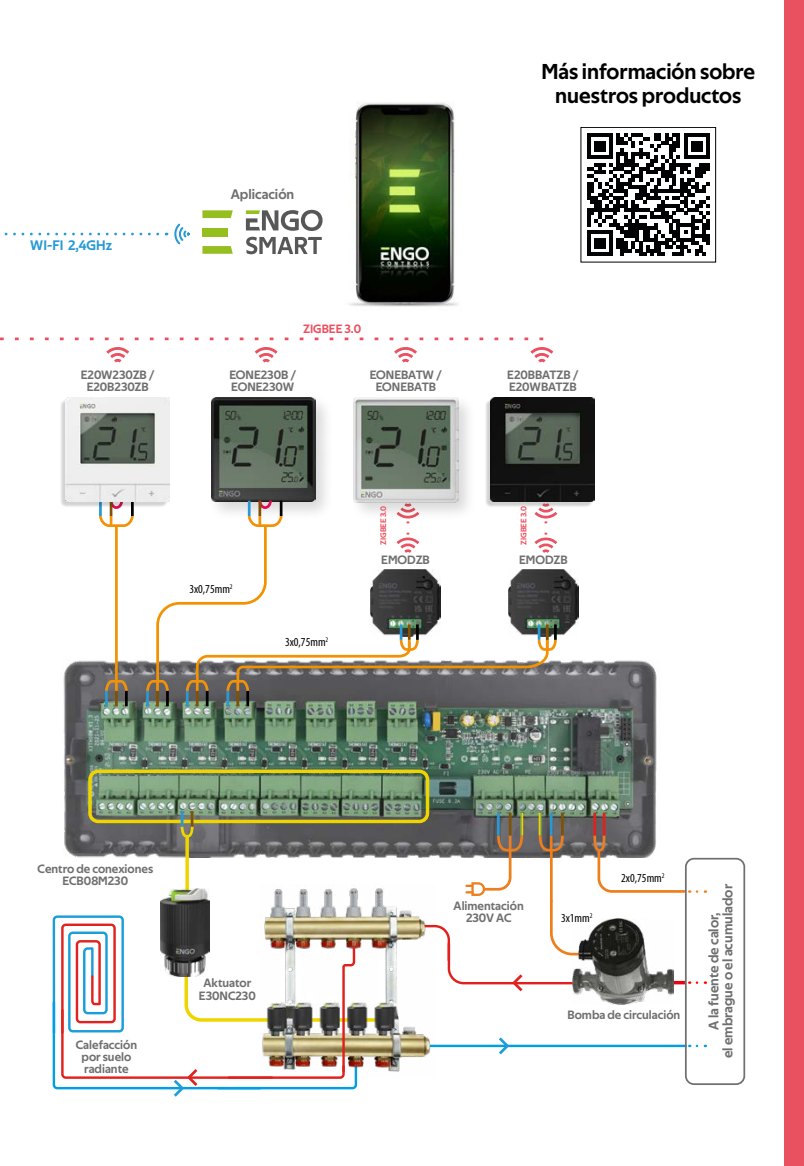
<style>
.page{position:relative;width:804px;height:1166px;background:#fff}
.page>*{position:absolute;margin:0;border:0;box-sizing:border-box;transform-origin:0 0}
.t1{font:21.88px/24.5px "Techna Sans";color:#000;text-align:center}
.t2{font:14px/14px "Techna Sans";color:#706f6f;text-align:center}
.t3{font:14px "Techna Sans";color:#2699d6}
.t4{font:12.25px/12.2px "Techna Sans";color:#706f6f;text-align:center}
.t5{font:condensed 12.25px "Myriad Pro";color:#000}
.t6{font:12.25px "Techna Sans";color:#ea5160}
.t7{font:8.22px "Techna Sans";color:#ea5160}
</style>
<div class="page">
<img style="left:63px;top:660px;width:594px;height:151px">
<div style="left:88px;top:769px;width:341px;height:54px;border:3px solid #efd500;border-radius:8px"></div>
<hr style="left:115px;top:527px;width:3px;height:153px;background:#f39200">
<svg style="left:0;top:337px;width:543px;height:3px"></svg>
<svg style="left:106px;top:347px;width:23px;height:16px"></svg>
<svg style="left:254px;top:347px;width:24px;height:16px"></svg>
<svg style="left:394px;top:347px;width:23px;height:16px"></svg>
<svg style="left:530px;top:347px;width:24px;height:16px"></svg>
<div style="left:207px;top:393px;width:127px;height:128px;background:#000;opacity:.15"></div>
<img style="left:211px;top:398px;width:105px;height:100px">
<div style="left:350px;top:393px;width:127px;height:128px;background:#000;opacity:.15"></div>
<img style="left:353px;top:397px;width:105px;height:101px">
<img style="left:560px;top:570px;width:18px;height:66px">
<div style="left:685px;top:858px;width:60px;height:227px;border:2px solid #71706f;border-radius:8px"></div>
<svg style="left:4px;top:233px;width:154px;height:2px"></svg>
<svg style="left:202px;top:210px;width:31px;height:8px"></svg>
<svg style="left:202px;top:246px;width:31px;height:8px"></svg>
<div style="left:202px;top:228px;width:25px;height:8px;background:#94bf1f"></div>
<svg style="left:246px;top:210px;width:76px;height:21px"></svg>
<svg style="left:246px;top:237px;width:76px;height:17px"></svg>
<svg style="left:99px;top:508px;width:35px;height:20px"></svg>
<svg style="left:104px;top:678px;width:25px;height:15px"></svg>
<hr style="left:105px;top:691px;width:3px;height:15px;background:#2998d3">
<hr style="left:125px;top:691px;width:3px;height:15px;background:#000">
<hr style="left:115px;top:691px;width:3px;height:15px;background:#7f5206">
<svg style="left:145px;top:498px;width:415px;height:208px"></svg>
<hr style="left:226px;top:691px;width:3px;height:15px;background:#2998d3">
<hr style="left:246px;top:691px;width:3px;height:15px;background:#000">
<hr style="left:236px;top:691px;width:3px;height:15px;background:#7f5206">
<svg style="left:174px;top:223px;width:16px;height:22px"></svg>
<img style="left:349px;top:102px;width:109px;height:205px">
<div style="left:60px;top:400px;width:108px;height:108px;background:#000;opacity:.18"></div>
<img style="left:66px;top:397px;width:104px;height:104px">
<div style="left:479px;top:386px;width:127px;height:127px;background:#fff;opacity:.2"></div>
<img style="left:491px;top:397px;width:103px;height:104px">
<svg style="left:587px;top:133px;width:123px;height:123px"></svg>
<div style="left:580px;top:127px;width:136px;height:135px;border:1px solid #000"></div>
<svg style="left:52px;top:811px;width:645px;height:286px"></svg>
<img style="left:572px;top:918px;width:101px;height:87px">
<div style="left:784px;top:0;width:20px;height:1166px;background:#ea5160"></div>
<p class="t3" style="left:30px;top:236px;width:83px">WI-FI 2,4GHz</p>
<p class="t2" style="left:231px;top:187px;width:65px">Aplicación</p>
<p class="t6" style="left:303px;top:321px;width:60px">ZIGBEE 3.0</p>
<h1 class="t1" style="left:541px;top:59px;width:215px">Más información sobre nuestros productos</h1>
<p class="t4" style="left:229px;top:368px;width:68px;text-align:left">EONE230B /<br>EONE230W</p>
<p class="t4" style="left:370px;top:368px;width:74px">EONEBATW /<br>EONEBATB</p>
<p class="t4" style="left:81px;top:368px;width:75px">E20W230ZB /<br>E20B230ZB</p>
<p class="t4" style="left:507px;top:368px;width:73px;text-align:left">E20BBATZB /<br>E20WBATZB</p>
<p class="t5" style="left:189px;top:581px;width:45px">3x0,75mm<sup>2</sup></p>
<p class="t5" style="left:285px;top:634px;width:45px">3x0,75mm<sup>2</sup></p>
<p class="t7" style="left:378px;top:545px;width:40px;rotate:-90deg">ZIGBEE 3.0</p>
<p class="t7" style="left:519px;top:545px;width:40px;rotate:-90deg">ZIGBEE 3.0</p>
<p class="t4" style="left:381px;top:553px;width:50px">EMODZB</p>
<p class="t4" style="left:519px;top:553px;width:50px">EMODZB</p>
<p class="t4" style="left:38px;top:862px;width:117px">Centro de conexiones<br>ECB08M230</p>
<p class="t4" style="left:76px;top:1038px;width:63px">Calefacción por suelo radiante</p>
<p class="t4" style="left:199px;top:977px;width:58px">Aktuator<br>E30NC230</p>
<p class="t4" style="left:453px;top:899px;width:72px">Alimentación<br>230V AC</p>
<p class="t5" style="left:561px;top:911px;width:33px">3x1mm<sup>2</sup></p>
<p class="t5" style="left:621px;top:870px;width:45px">2x0,75mm<sup>2</sup></p>
<p class="t4" style="left:567px;top:1008px;width:114px">Bomba de circulación</p>
<p class="t2" style="left:706px;top:1058px;width:176px;rotate:-90deg">A la fuente de calor,<br>el embrague o el acumulador</p>
</div>
